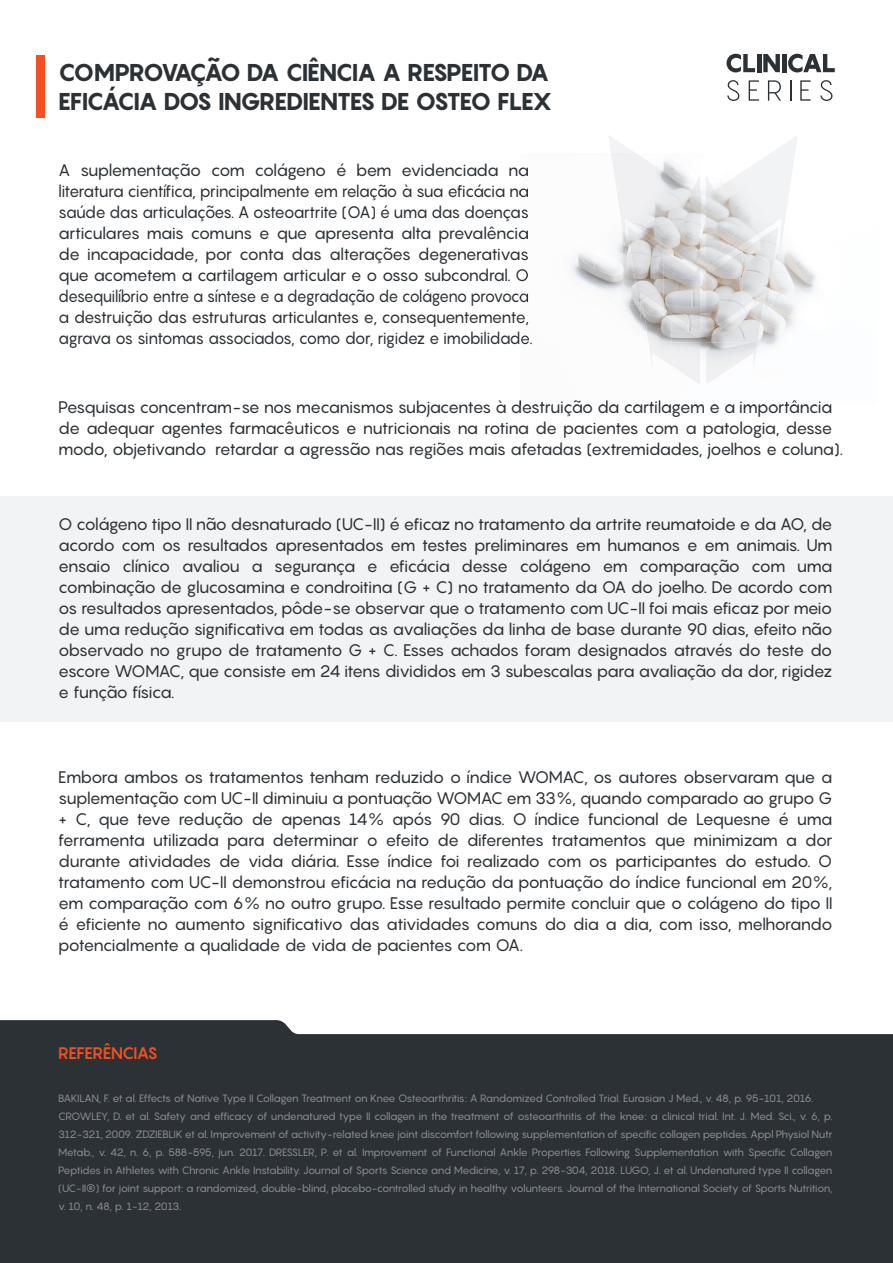
<style>
.page{position:relative;width:893px;height:1263px;background:#fff}
.page>*{position:absolute;margin:0;border:0;box-sizing:border-box;transform-origin:0 0}
.t1{font:800 24px/28.8px "Pangram";letter-spacing:-.075em;color:#2c3135}
.t2{font:16.5px/21px "Pangram";letter-spacing:-.06em;color:#2c3135;text-align:justify}
.t3{font:700 16.5px "Pangram";letter-spacing:-.04em;color:#f05022}
.t4{font:10.5px/18px "Pangram";letter-spacing:-.055em;color:#8b8d90}
</style>
<div class="page">
<div style="left:0;top:496px;width:893px;height:226px;background:#f2f3f4"></div>
<div style="left:0;top:1020px;width:893px;height:243px;background:#2c3135"></div>
<svg style="left:727px;top:80px;width:12px;height:21px"></svg>
<svg style="left:749px;top:80px;width:10px;height:21px"></svg>
<svg style="left:768px;top:80px;width:13px;height:21px"></svg>
<svg style="left:790px;top:80px;width:1px;height:21px"></svg>
<svg style="left:800px;top:80px;width:11px;height:21px"></svg>
<svg style="left:820px;top:80px;width:12px;height:21px"></svg>
<svg style="left:726px;top:54px;width:29px;height:18px"></svg>
<hr style="left:757px;top:54px;width:4px;height:18px;background:#2c3135">
<svg style="left:763px;top:54px;width:17px;height:18px"></svg>
<hr style="left:782px;top:54px;width:4px;height:18px;background:#2c3135">
<svg style="left:788px;top:54px;width:47px;height:18px"></svg>
<svg style="left:609px;top:136px;width:26px;height:17px"></svg>
<svg style="left:772px;top:136px;width:25px;height:17px"></svg>
<div style="left:36px;top:55px;width:9px;height:63px;background:#f05022"></div>
<img style="left:663px;top:160px;width:11px;height:6px">
<img style="left:674px;top:165px;width:32px;height:38px">
<img style="left:539px;top:233px;width:83px;height:21px">
<img style="left:700px;top:203px;width:6px;height:51px">
<img style="left:785px;top:251px;width:9px;height:3px">
<img style="left:521px;top:254px;width:295px;height:99px">
<img style="left:521px;top:167px;width:7px;height:10px">
<img style="left:521px;top:188px;width:7px;height:10px">
<img style="left:521px;top:209px;width:7px;height:10px">
<img style="left:521px;top:230px;width:7px;height:10px">
<img style="left:521px;top:251px;width:8px;height:13px">
<svg style="left:521px;top:269px;width:8px;height:12px"></svg>
<img style="left:521px;top:289px;width:7px;height:17px">
<img style="left:521px;top:311px;width:7px;height:16px">
<img style="left:521px;top:332px;width:11px;height:16px">
<img style="left:521px;top:400px;width:311px;height:5px">
<img style="left:642px;top:320px;width:29px;height:23px">
<img style="left:671px;top:331px;width:29px;height:53px">
<img style="left:649px;top:343px;width:22px;height:23px">
<img style="left:655px;top:166px;width:45px;height:24px">
<img style="left:617px;top:190px;width:83px;height:38px">
<img style="left:622px;top:228px;width:5px;height:29px">
<img style="left:664px;top:228px;width:36px;height:23px">
<img style="left:627px;top:227px;width:37px;height:52px">
<img style="left:664px;top:251px;width:36px;height:80px">
<img style="left:635px;top:279px;width:29px;height:41px">
<img style="left:706px;top:331px;width:29px;height:53px">
<img style="left:735px;top:320px;width:29px;height:23px">
<img style="left:735px;top:343px;width:22px;height:22px">
<img style="left:706px;top:167px;width:44px;height:84px">
<img style="left:779px;top:228px;width:5px;height:29px">
<img style="left:706px;top:251px;width:36px;height:80px">
<img style="left:742px;top:227px;width:37px;height:52px">
<img style="left:742px;top:279px;width:29px;height:41px">
<h1 class="t1" style="left:58px;top:58px;width:496px">COMPROVAÇÃO DA CIÊNCIA A RESPEITO DA<br>EFICÁCIA DOS INGREDIENTES DE OSTEO FLEX</h1>
<p class="t2" style="left:58px;top:159px;width:476px;text-align:left">A suplementação com colágeno é bem evidenciada na literatura científica, principalmente em relação à sua eficácia na saúde das articulações. A osteoartrite (OA) é uma das doenças articulares mais comuns e que apresenta alta prevalência de incapacidade, por conta das alterações degenerativas que acometem a cartilagem articular e o osso subcondral. O desequilíbrio entre a síntese e a degradação de colágeno provoca a destruição das estruturas articulantes e, consequentemente, agrava os sintomas associados, como dor, rigidez e imobilidade.</p>
<p class="t2" style="left:58px;top:396px;width:786px;text-align:left">Pesquisas concentram-se nos mecanismos subjacentes à destruição da cartilagem e a importância de adequar agentes farmacêuticos e nutricionais na rotina de pacientes com a patologia, desse modo, objetivando retardar a agressão nas regiões mais afetadas (extremidades, joelhos e coluna).</p>
<p class="t2" style="left:58px;top:513px;width:776px">O colágeno tipo II não desnaturado (UC-II) é eficaz no tratamento da artrite reumatoide e da AO, de acordo com os resultados apresentados em testes preliminares em humanos e em animais. Um ensaio clínico avaliou a segurança e eficácia desse colágeno em comparação com uma combinação de glucosamina e condroitina (G + C) no tratamento da OA do joelho. De acordo com os resultados apresentados, pôde-se observar que o tratamento com UC-II foi mais eficaz por meio de uma redução significativa em todas as avaliações da linha de base durante 90 dias, efeito não observado no grupo de tratamento G + C. Esses achados foram designados através do teste do escore WOMAC, que consiste em 24 itens divididos em 3 subescalas para avaliação da dor, rigidez e função física.</p>
<p class="t2" style="left:58px;top:766px;width:776px">Embora ambos os tratamentos tenham reduzido o índice WOMAC, os autores observaram que a suplementação com UC-II diminuiu a pontuação WOMAC em 33%, quando comparado ao grupo G + C, que teve redução de apenas 14% após 90 dias. O índice funcional de Lequesne é uma ferramenta utilizada para determinar o efeito de diferentes tratamentos que minimizam a dor durante atividades de vida diária. Esse índice foi realizado com os participantes do estudo. O tratamento com UC-II demonstrou eficácia na redução da pontuação do índice funcional em 20%, em comparação com 6% no outro grupo. Esse resultado permite concluir que o colágeno do tipo II é eficiente no aumento significativo das atividades comuns do dia a dia, com isso, melhorando potencialmente a qualidade de vida de pacientes com OA.</p>
<p class="t3" style="left:58px;top:1042px;width:101px">REFERÊNCIAS</p>
<p class="t4" style="left:58px;top:1088px;width:776px">BAKILAN, F. et al. Effects of Native Type II Collagen Treatment on Knee Osteoarthritis: A Randomized Controlled Trial. Eurasian J Med., v. 48, p. 95-101, 2016.<br>CROWLEY, D. et al. Safety and efficacy of undenatured type II collagen in the treatment of osteoarthritis of the knee: a clinical trial. Int. J. Med. Sci., v. 6, p.<br>312-321, 2009. ZDZIEBLIK et al. Improvement of activity-related knee joint discomfort following supplementation of specific collagen peptides. Appl Physiol Nutr Metab., v. 42, n. 6, p. 588-595, jun. 2017. DRESSLER, P. et al. Improvement of Functional Ankle Properties Following Supplementation with Specific Collagen Peptides in Athletes with Chronic Ankle Instability. Journal of Sports Science and Medicine, v. 17, p. 298-304, 2018. LUGO, J. et al. Undenatured type II collagen (UC-II®) for joint support: a randomized, double-blind, placebo-controlled study in healthy volunteers. Journal of the International Society of Sports Nutrition, v. 10, n. 48, p. 1-12, 2013.</p>
</div>
